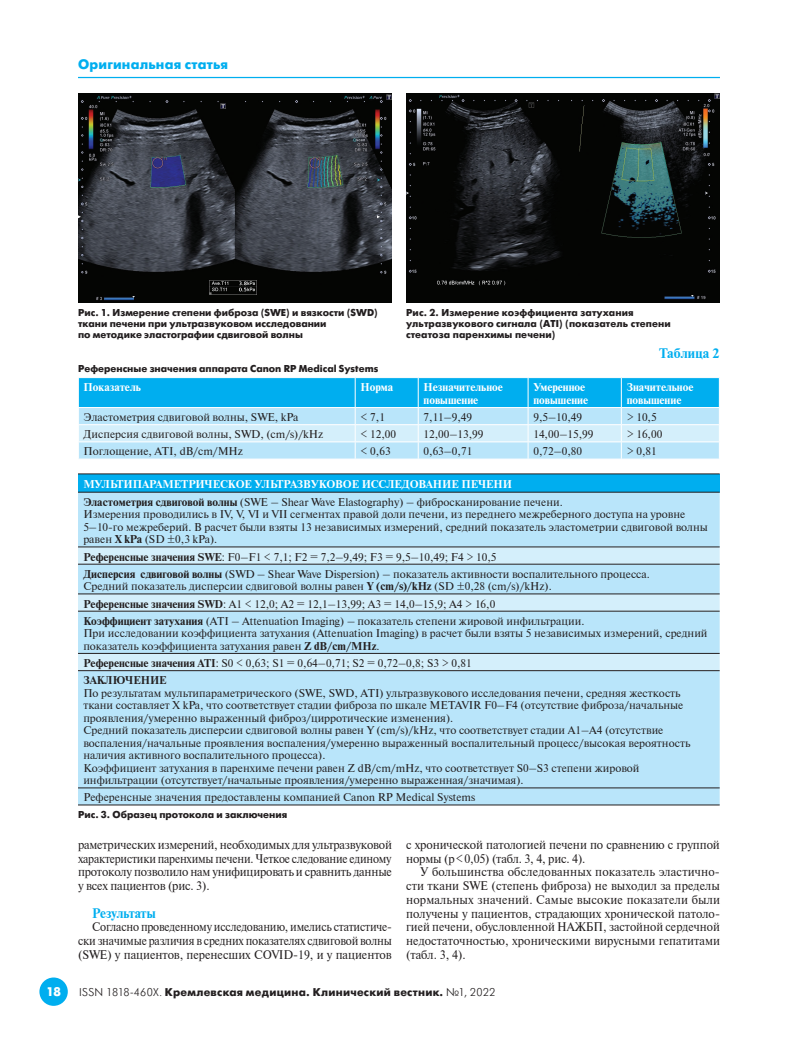
<style>
.page{position:relative;width:798px;height:1063px;background:#fff}
.page>*{position:absolute;margin:0;border:0;box-sizing:border-box;transform-origin:0 0}
.t1{font:13.75px "Futuris XC";letter-spacing:.015em;color:#00aeef}
.t2{font:700 13.75px "Newton C";letter-spacing:-.01em;color:#00aeef;scale:.95 1}
.t3{font:700 13.75px "Newton C";letter-spacing:-.01em;color:#00aeef}
.t4{font:12.5px/13.8px "Newton C";letter-spacing:-.01em;color:#231f20;text-align:justify;scale:.95 1}
.t5{font:12.5px/13.8px "Newton C";letter-spacing:-.01em;color:#231f20;text-align:justify;scale:.91 1}
.t6{font:12.5px "Futuris XC";color:#fff}
.t7{font:11.25px/12.5px "Newton C";color:#231f20}
.t8{font:700 11.25px/12.5px "Newton C";color:#fff}
.t9{font:11.25px "Futuris XC";letter-spacing:.025em;color:#231f20}
.t10{font:700 10px/11.2px "Futuris C";color:#231f20}
.s1{color:#231f20}
.s2{font-weight:400;color:#231f20}
.s3{font-weight:700}
.s4{font-family:"Futuris C"}
</style>
<div class="page">
<div style="left:39px;top:978px;width:29px;height:28px;background:#00aeef;border-radius:50%"></div>
<hr style="left:78px;top:77px;width:641px;height:1px;background:#00aeef">
<img style="left:78px;top:94px;width:314px;height:208px">
<img style="left:406px;top:94px;width:313px;height:208px">
<svg style="left:78px;top:378px;width:641px;height:81px;background:#80d4f6"></svg>
<div style="left:78px;top:474px;width:641px;height:18px;background:#00aeef"></div>
<div style="left:78px;top:493px;width:641px;height:312px;background:#b9e5fa"></div>
<svg style="left:78px;top:548px;width:641px;height:122px;background:#c2e6f7"></svg>
<hr style="left:78px;top:474px;width:641px;height:1px;background:#231f20">
<hr style="left:78px;top:492px;width:641px;height:1px;background:#231f20">
<hr style="left:78px;top:547px;width:641px;height:1px;background:#231f20">
<hr style="left:78px;top:564px;width:641px;height:1px;background:#231f20">
<hr style="left:78px;top:594px;width:641px;height:1px;background:#231f20">
<hr style="left:78px;top:611px;width:641px;height:1px;background:#231f20">
<hr style="left:78px;top:653px;width:641px;height:1px;background:#231f20">
<hr style="left:78px;top:670px;width:641px;height:1px;background:#231f20">
<hr style="left:78px;top:788px;width:641px;height:1px;background:#231f20">
<hr style="left:78px;top:805px;width:641px;height:1px;background:#231f20">
<p class="t1" style="left:78px;top:57px;width:151px">Оригинальная статья</p>
<p class="t10" style="left:78px;top:307px;width:301px">Рис. 1. Измерение степени фиброза (SWE) и вязкости (SWD) ткани печени при ультразвуковом исследовании<br>по методике эластографии сдвиговой волны</p>
<p class="t10" style="left:406px;top:307px;width:266px">Рис. 2. Измерение коэффициента затухания ультразвукового сигнала (ATI) (показатель степени стеатоза паренхимы печени)</p>
<p class="t3" style="left:658px;top:345px;width:62px">Таблица 2</p>
<p class="t10" style="left:78px;top:363px;width:302px">Референсные значения аппарата Canon RP Medical Systems</p>
<p class="t8" style="left:84px;top:381px;width:59px">Показатель</p>
<p class="t8" style="left:360px;top:381px;width:34px">Норма</p>
<p class="t8" style="left:423px;top:381px;width:81px">Незначительное повышение</p>
<p class="t8" style="left:533px;top:381px;width:56px">Умеренное повышение</p>
<p class="t8" style="left:626px;top:381px;width:68px">Значительное повышение</p>
<p class="t7" style="left:84px;top:411px;width:216px">Эластометрия сдвиговой волны, SWE, kPa</p>
<p class="t7" style="left:360px;top:411px;width:26px">&lt; 7,1</p>
<p class="t7" style="left:423px;top:411px;width:50px">7,11–9,49</p>
<p class="t7" style="left:533px;top:411px;width:50px">9,5–10,49</p>
<p class="t7" style="left:626px;top:411px;width:32px">&gt; 10,5</p>
<p class="t7" style="left:84px;top:428px;width:241px">Дисперсия сдвиговой волны, SWD, (cm/s)/kHz</p>
<p class="t7" style="left:360px;top:428px;width:37px">&lt; 12,00</p>
<p class="t7" style="left:423px;top:428px;width:61px">12,00–13,99</p>
<p class="t7" style="left:533px;top:428px;width:61px">14,00–15,99</p>
<p class="t7" style="left:626px;top:428px;width:37px">&gt; 16,00</p>
<p class="t7" style="left:84px;top:445px;width:161px">Поглощение, ATI, dB/cm/MHz</p>
<p class="t7" style="left:360px;top:445px;width:32px">&lt; 0,63</p>
<p class="t7" style="left:423px;top:445px;width:50px">0,63–0,71</p>
<p class="t7" style="left:533px;top:445px;width:50px">0,72–0,80</p>
<p class="t7" style="left:626px;top:445px;width:32px">&gt; 0,81</p>
<p class="t8" style="left:83px;top:475px;width:481px;line-height:18.2px">МУЛЬТИПАРАМЕТРИЧЕСКОЕ УЛЬТРАЗВУКОВОЕ ИССЛЕДОВАНИЕ ПЕЧЕНИ<br><span class="s1">Эластометрия сдвиговой волны</span> <span class="s2">(SWE – Shear Wave Elastography) – фибросканирование печени.</span></p>
<p class="t7" style="left:83px;top:508px;width:626px">Измерения проводились в IV, V, VI и VII сегментах правой доли печени, из переднего межреберного доступа на уровне<br>5–10-го межреберий. В расчет были взяты 13 независимых измерений, средний показатель эластометрии сдвиговой волны равен <span class="s3">X kPa</span> (SD ±0,3 kPa).</p>
<p class="t7" style="left:83px;top:548px;width:568px;line-height:17.2px"><span class="s3">Референсные значения SWE</span>: F0–F1 &lt; 7,1; F2 = 7,2–9,49; F3 = 9,5–10,49; F4 &gt; 10,5<br><span class="s3">Дисперсия сдвиговой волны</span> (SWD – Shear Wave Dispersion) – показатель активности воспалительного процесса.</p>
<p class="t7" style="left:83px;top:578px;width:502px;line-height:17.2px">Средний показатель дисперсии сдвиговой волны равен <span class="s3">Y (cm/s)/kHz</span> (SD ±0,28 (cm/s)/kHz).<br><span class="s3">Референсные значения SWD</span>: A1 &lt; 12,0; A2 = 12,1–13,99; A3 = 14,0–15,9; A4 &gt; 16,0<br><span class="s3">Коэффициент затухания</span> (ATI – Attenuation Imaging) – показатель степени жировой инфильтрации.</p>
<p class="t7" style="left:83px;top:627px;width:625px">При исследовании коэффициента затухания (Attenuation Imaging) в расчет были взяты 5 независимых измерений, средний показатель коэффициента затухания равен <span class="s3">Z dB/cm/MHz</span>.</p>
<p class="t7" style="left:83px;top:655px;width:390px;line-height:17.2px"><span class="s3">Референсные значения ATI</span>: S0 &lt; 0,63; S1 = 0,64–0,71; S2 = 0,72–0,8; S3 &gt; 0,81<br><span class="s3">ЗАКЛЮЧЕНИЕ</span></p>
<p class="t7" style="left:83px;top:687px;width:608px">По результатам мультипараметрического (SWE, SWD, ATI) ультразвукового исследования печени, средняя жесткость ткани составляет X kPa, что соответствует стадии фиброза по шкале METAVIR F0–F4 (отсутствие фиброза/начальные проявления/умеренно выраженный фиброз/цирротические изменения).<br>Средний показатель дисперсии сдвиговой волны равен Y (cm/s)/kHz, что соответствует стадии А1–А4 (отсутствие воспаления/начальные проявления воспаления/умеренно выраженный воспалительный процесс/высокая вероятность наличия активного воспалительного процесса).<br>Коэффициент затухания в паренхиме печени равен Z dB/cm/mHz, что соответствует S0–S3 степени жировой инфильтрации (отсутствует/начальные проявления/умеренно выраженная/значимая).</p>
<p class="t7" style="left:83px;top:791px;width:393px">Референсные значения предоставлены компанией Canon RP Medical Systems</p>
<p class="t10" style="left:78px;top:810px;width:210px">Рис. 3. Образец протокола и заключения</p>
<p class="t4" style="left:78px;top:838px;width:332px">раметрических измерений, необходимых для ультразвуковой характеристики паренхимы печени. Четкое следование единому протоколу позволило нам унифицировать и сравнить данные у всех пациентов (рис. 3).</p>
<p class="t2" style="left:92px;top:905px;width:68px">Результаты</p>
<p class="t5" style="left:78px;top:920px;width:346px;text-indent:14px">Согласно проведенному исследованию, имелись статистиче&shy;ски значимые различия в средних показателях сдвиговой волны (SWE) у пациентов, перенесших COVID-19, и у пациентов</p>
<p class="t4" style="left:406px;top:838px;width:332px">с хронической патологией печени по сравнению с группой нормы (р&lt;0,05) (табл. 3, 4, рис. 4).</p>
<p class="t4" style="left:406px;top:865px;width:332px;text-indent:14px">У большинства обследованных показатель эластично&shy;сти ткани SWE (степень фиброза) не выходил за пределы нормальных значений. Самые высокие показатели были получены у пациентов, страдающих хронической патоло&shy;гией печени, обусловленной НАЖБП, застойной сердечной недостаточностью, хроническими вирусными гепатитами (табл. 3, 4).</p>
<p class="t6" style="left:46px;top:985px;width:16px">18</p>
<p class="t9" style="left:79px;top:986px;width:417px"><span class="s4">ISSN 1818-460X.</span> Кремлевская медицина. Клинический вестник. <span class="s4">№1, 2022</span></p>
</div>
